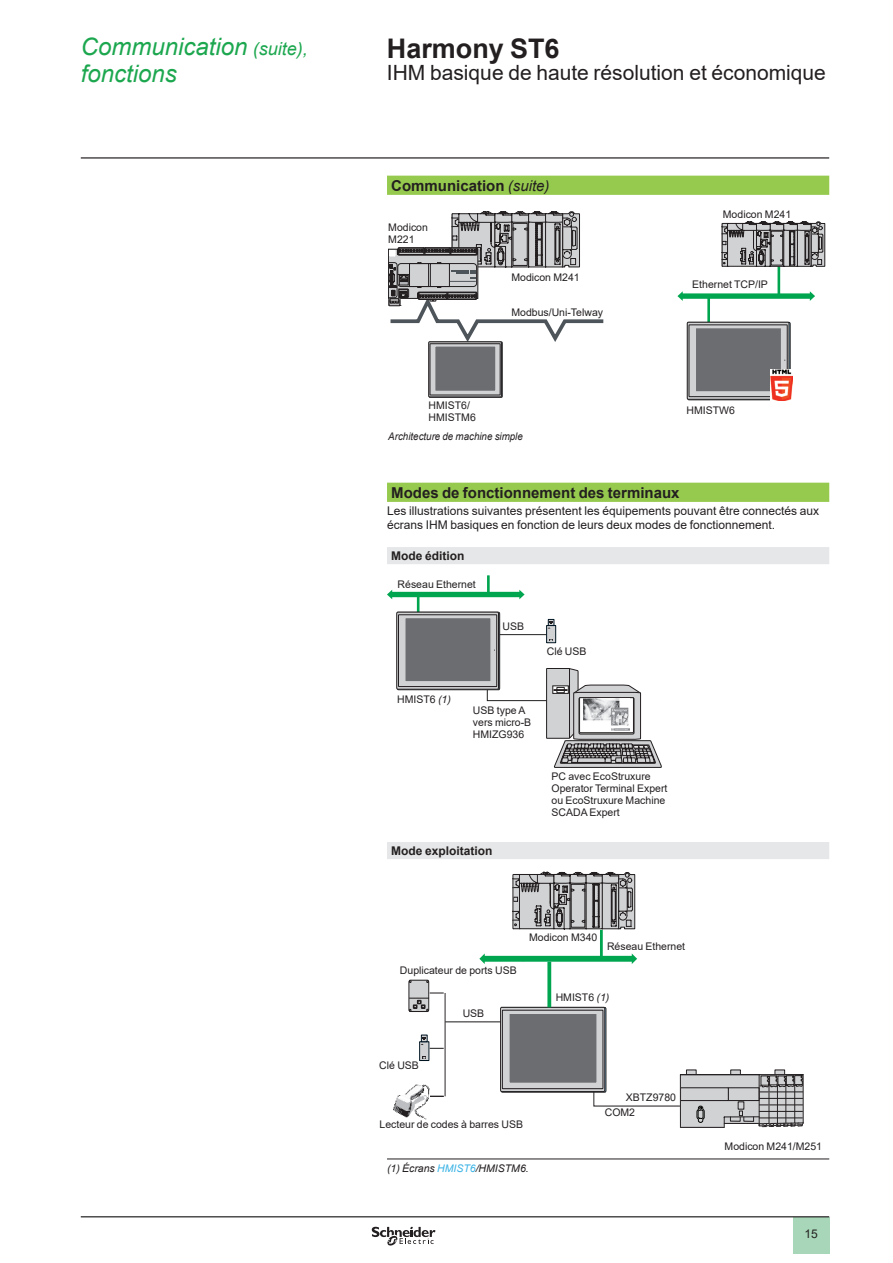
<style>
.page{position:relative;width:893px;height:1263px;background:#fff}
.page>*{position:absolute;margin:0;border:0;box-sizing:border-box;transform-origin:0 0}
._0_TitleLev1Fwd{font:700 27px "Arial";color:#231f20}
._0_Topic{font:italic 24px/27px "Arial";color:#1ca74f}
._0_TitleLev2{font:21px "Arial";color:#231f20}
.Cell_Section_2__10{font:700 15px "Arial";color:#231f20}
._2_Text__8{font:12px/14.4px "Arial";color:#231f20}
.Cell_Section_3__8{font:700 12px "Arial";color:#231f20}
._1_Text__7{font:10.5px/12px "Arial";color:#231f20}
._2_Legend__7{font:italic 10.5px "Arial";color:#231f20;scale:.93 1}
._1_Legend___Nota__7{font:italic 10.5px "Arial";color:#231f20}
.s1{font-size:18px}
.s2{font-weight:400;font-style:italic}
.s3{font-style:italic}
.s4{color:#3cb4e6}
</style>
<div class="page">
<hr style="left:81px;top:157px;width:748px;height:2px;background:#231f20">
<div style="left:793px;top:1217px;width:36px;height:37px;background:#a7d7b8"></div>
<hr style="left:81px;top:1216px;width:748px;height:1px;background:#231f20">
<svg style="left:372px;top:1226px;width:63px;height:20px"></svg>
<hr style="left:387px;top:1159px;width:442px;height:1px;background:#231f20">
<svg style="left:387px;top:176px;width:442px;height:326px"></svg>
<svg style="left:387px;top:547px;width:442px;height:312px"></svg>
<hr style="left:487px;top:575px;width:3px;height:19px;background:#00a54f">
<svg style="left:387px;top:590px;width:275px;height:178px"></svg>
<img style="left:583px;top:699px;width:46px;height:31px">
<svg style="left:547px;top:964px;width:4px;height:42px"></svg>
<svg style="left:479px;top:953px;width:158px;height:11px"></svg>
<hr style="left:600px;top:930px;width:3px;height:30px;background:#00a54f">
<svg style="left:430px;top:1096px;width:14px;height:1px"></svg>
<hr style="left:445px;top:993px;width:1px;height:103px;background:#231f20">
<hr style="left:445px;top:1021px;width:56px;height:1px;background:#231f20">
<svg style="left:408px;top:979px;width:36px;height:33px"></svg>
<svg style="left:419px;top:1041px;width:10px;height:20px"></svg>
<svg style="left:421px;top:1035px;width:7px;height:2px"></svg>
<svg style="left:421px;top:1037px;width:23px;height:12px"></svg>
<svg style="left:512px;top:872px;width:124px;height:58px;background:#9a999b"></svg>
<svg style="left:500px;top:1006px;width:304px;height:121px"></svg>
<hr style="left:680px;top:1127px;width:44px;height:1px;background:#231f20">
<hr style="left:680px;top:1074px;width:80px;height:1px;background:#231f20">
<hr style="left:759px;top:1075px;width:1px;height:51px;background:#231f20">
<hr style="left:803px;top:1074px;width:1px;height:49px;background:#231f20">
<img style="left:394px;top:1085px;width:35px;height:35px">
<p class="_0_Topic" style="left:81px;top:34px;width:229px">Communication <span class="s1">(suite), </span>fonctions</p>
<p class="_0_TitleLev1Fwd" style="left:387px;top:29px;width:174px">Harmony ST6</p>
<p class="_0_TitleLev2" style="left:387px;top:58px;width:440px">IHM basique de haute résolution et économique</p>
<p class="Cell_Section_2__10" style="left:391px;top:175px;width:160px">Communication <span class="s2">(suite)</span></p>
<p class="_1_Text__7" style="left:388px;top:222px;width:41px">Modicon<br>M221</p>
<p class="_1_Text__7" style="left:429px;top:399px;width:49px">HMIST6/<br>HMISTM6</p>
<p class="_1_Text__7" style="left:511px;top:271px;width:70px">Modicon M241</p>
<p class="_1_Text__7" style="left:511px;top:306px;width:93px">Modbus/Uni-Telway</p>
<p class="_2_Legend__7" style="left:388px;top:430px;width:146px">Architecture de machine simple</p>
<p class="_1_Text__7" style="left:723px;top:208px;width:70px">Modicon M241</p>
<p class="_1_Text__7" style="left:692px;top:278px;width:77px">Ethernet TCP/IP</p>
<p class="_1_Text__7" style="left:686px;top:404px;width:50px">HMISTW6</p>
<p class="Cell_Section_2__10" style="left:391px;top:482px;width:290px">Modes de fonctionnement des terminaux</p>
<p class="_2_Text__8" style="left:387px;top:503px;width:434px">Les illustrations suivantes présentent les équipements pouvant être connectés aux écrans IHM basiques en fonction de leurs deux modes de fonctionnement.</p>
<p class="Cell_Section_3__8" style="left:391px;top:547px;width:75px">Mode édition</p>
<p class="_1_Text__7" style="left:398px;top:578px;width:80px">Réseau Ethernet</p>
<p class="_1_Text__7" style="left:503px;top:620px;width:23px">USB</p>
<p class="_1_Text__7" style="left:397px;top:693px;width:55px">HMIST6 <span class="s3">(1)</span></p>
<p class="_1_Text__7" style="left:473px;top:704px;width:60px">USB type A vers micro-B</p>
<p class="_1_Text__7" style="left:473px;top:728px;width:53px">HMIZG936</p>
<p class="Cell_Section_3__8" style="left:391px;top:842px;width:103px">Mode exploitation</p>
<p class="_1_Text__7" style="left:547px;top:645px;width:41px">Clé USB</p>
<p class="_1_Text__7" style="left:551px;top:770px;width:117px">PC avec EcoStruxure<br>Operator Terminal Expert ou EcoStruxure Machine<br>SCADA Expert</p>
<p class="_1_Text__7" style="left:400px;top:964px;width:118px">Duplicateur de ports USB</p>
<p class="_1_Text__7" style="left:463px;top:1008px;width:23px">USB</p>
<p class="_1_Text__7" style="left:529px;top:931px;width:70px">Modicon M340</p>
<p class="_1_Text__7" style="left:607px;top:940px;width:80px">Réseau Ethernet</p>
<p class="_1_Text__7" style="left:556px;top:991px;width:55px">HMIST6 <span class="s3">(1)</span></p>
<p class="_1_Text__7" style="left:379px;top:1060px;width:41px">Clé USB</p>
<p class="_1_Text__7" style="left:626px;top:1091px;width:52px">XBTZ9780</p>
<p class="_1_Text__7" style="left:605px;top:1106px;width:32px">COM2</p>
<p class="_1_Text__7" style="left:379px;top:1118px;width:145px">Lecteur de codes à barres USB</p>
<p class="_1_Legend___Nota__7" style="left:387px;top:1161px;width:143px">(1) Écrans <span class="s4">HMIST6</span>/HMISTM6.</p>
<p class="_1_Text__7" style="left:725px;top:1140px;width:99px">Modicon M241/M251</p>
<p class="_2_Text__8" style="left:804px;top:1226px;width:15px">15</p>
</div>
